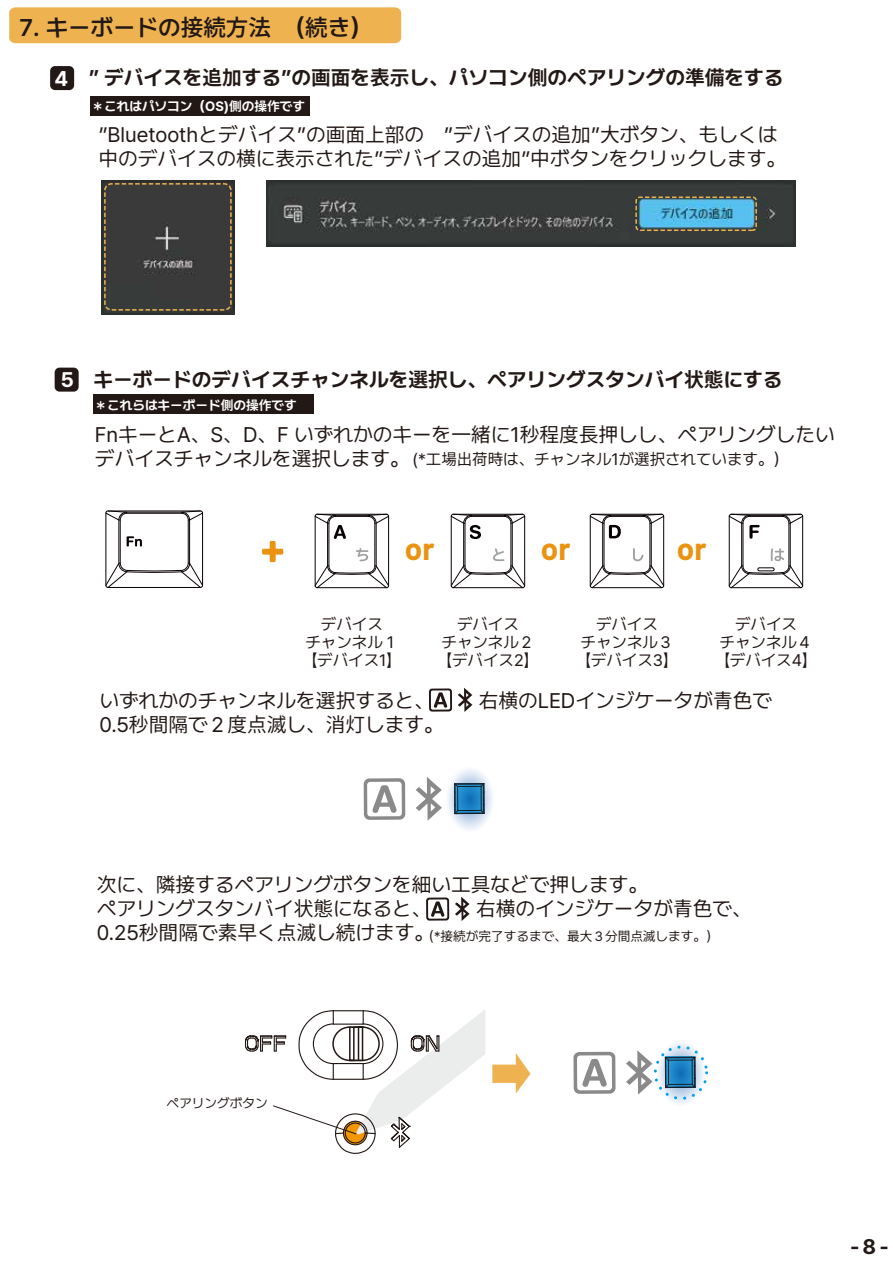
<style>
.page{position:relative;width:893px;height:1263px;background:#fff}
.page>*{position:absolute;margin:0;border:0;box-sizing:border-box;transform-origin:0 0}
.t1{font:700 31.5px "Barlow";color:#ea9313}
.t2{font:600 24px "Pretendard JP";color:#221815}
.t3{font:21px/24px "Pretendard JP Variable";color:#221815}
.t4{font:21px "Pretendard JP Variable";color:#fff}
.t5{font:16.5px/18px "Pretendard JP Variable";color:#221815;text-align:center}
.t6{font:13.5px "Pretendard JP Variable";color:#fff}
.t7{font:13.5px "Pretendard JP Variable";color:#221815}
.s1{color:#fff}
</style>
<div class="page">
<div style="left:50px;top:66px;width:24px;height:24px;background:#221815;border-radius:5px"></div>
<div style="left:94px;top:395px;width:220px;height:19px;background:#221815"></div>
<div style="left:91px;top:96px;width:219px;height:20px;background:#221815"></div>
<img style="left:101px;top:180px;width:134px;height:134px">
<img style="left:266px;top:180px;width:530px;height:66px">
<div style="left:104px;top:183px;width:128px;height:128px;border:2px dashed #eeb350;border-radius:7px"></div>
<div style="left:635px;top:197px;width:122px;height:34px;border:2px dashed #eeb350;border-radius:4px"></div>
<div style="left:55px;top:368px;width:24px;height:24px;background:#221815;border-radius:5px"></div>
<svg style="left:262px;top:540px;width:22px;height:23px"></svg>
<svg style="left:364px;top:778px;width:41px;height:42px"></svg>
<svg style="left:416px;top:777px;width:26px;height:44px"></svg>
<svg style="left:448px;top:769px;width:45px;height:61px"></svg>
<svg style="left:429px;top:688px;width:23px;height:24px"></svg>
<svg style="left:458px;top:688px;width:14px;height:24px"></svg>
<svg style="left:426px;top:897px;width:23px;height:24px"></svg>
<svg style="left:455px;top:897px;width:15px;height:24px"></svg>
<svg style="left:573px;top:1052px;width:43px;height:42px"></svg>
<svg style="left:626px;top:1050px;width:27px;height:45px"></svg>
<svg style="left:658px;top:1043px;width:46px;height:61px"></svg>
<div style="left:654px;top:1045px;width:54px;height:55px;border:3px dashed #00a0e9;border-radius:50%"></div>
<svg style="left:492px;top:1053px;width:38px;height:40px"></svg>
<div style="left:9px;top:7px;width:392px;height:36px;background:#eeb350"></div>
<svg style="left:729px;top:514px;width:74px;height:74px"></svg>
<svg style="left:315px;top:514px;width:74px;height:74px"></svg>
<svg style="left:451px;top:514px;width:74px;height:74px"></svg>
<svg style="left:590px;top:514px;width:74px;height:74px"></svg>
<svg style="left:105px;top:511px;width:98px;height:77px"></svg>
<svg style="left:245px;top:1010px;width:240px;height:144px"></svg>
<p class="t2" style="left:20px;top:10px;width:355px">7. キーボードの接続方法（続き）</p>
<p class="t4" style="left:54px;top:63px;width:15px">4</p>
<p class="t3" style="left:89px;top:65px;width:696px">” デバイスを追加する”の画面を表示し、パソコン側のペアリングの準備をする</p>
<p class="t3" style="left:98px;top:122px;width:689px">”Bluetoothとデバイス”の画面上部の　”デバイスの追加”大ボタン、もしくは中のデバイスの横に表示された”デバイスの追加”中ボタンをクリックします。</p>
<p class="t6" style="left:91px;top:97px;width:215px">＊これはパソコン（OS)側の操作です</p>
<p class="t3" style="left:57px;top:366px;width:727px"><span class="s1">５</span> キーボードのデバイスチャンネルを選択し、ペアリングスタンバイ状態にする</p>
<p class="t6" style="left:94px;top:395px;width:204px">＊これらはキーボード側の操作です</p>
<p class="t3" style="left:95px;top:422px;width:741px">FnキーとA、S、D、F いずれかのキーを一緒に1秒程度長押しし、ペアリングしたいデバイスチャンネルを選択します。</p>
<p class="t5" style="left:412px;top:449px;width:378px">(*工場出荷時は、チャンネル1が選択されています。）</p>
<h1 class="t1" style="left:405px;top:525px;width:31px">or</h1>
<h1 class="t1" style="left:541px;top:525px;width:31px">or</h1>
<h1 class="t1" style="left:677px;top:525px;width:31px">or</h1>
<p class="t5" style="left:305px;top:614px;width:94px">デバイス<br>チャンネル１【デバイス1】</p>
<p class="t5" style="left:442px;top:614px;width:94px">デバイス<br>チャンネル２【デバイス2】</p>
<p class="t5" style="left:581px;top:614px;width:94px">デバイス<br>チャンネル３【デバイス3】</p>
<p class="t5" style="left:720px;top:614px;width:94px">デバイス<br>チャンネル４【デバイス4】</p>
<p class="t3" style="left:99px;top:688px;width:674px">いずれかのチャンネルを選択すると、　　 右横のLEDインジケータが青色で<br>0.5秒間隔で２度点滅し、消灯します。</p>
<p class="t3" style="left:97px;top:872px;width:656px">次に、隣接するペアリングボタンを細い工具などで押します。<br>ペアリングスタンバイ状態になると、　　 右横のインジケータが青色で、<br>0.25秒間隔で素早く点滅し続けます。</p>
<p class="t7" style="left:421px;top:926px;width:299px">（*接続が完了するまで、最大３分間点滅します。）</p>
<p class="t7" style="left:167px;top:1094px;width:103px">ペアリングボタン</p>
<p class="t3" style="left:850px;top:1234px;width:40px">-８-</p>
</div>
